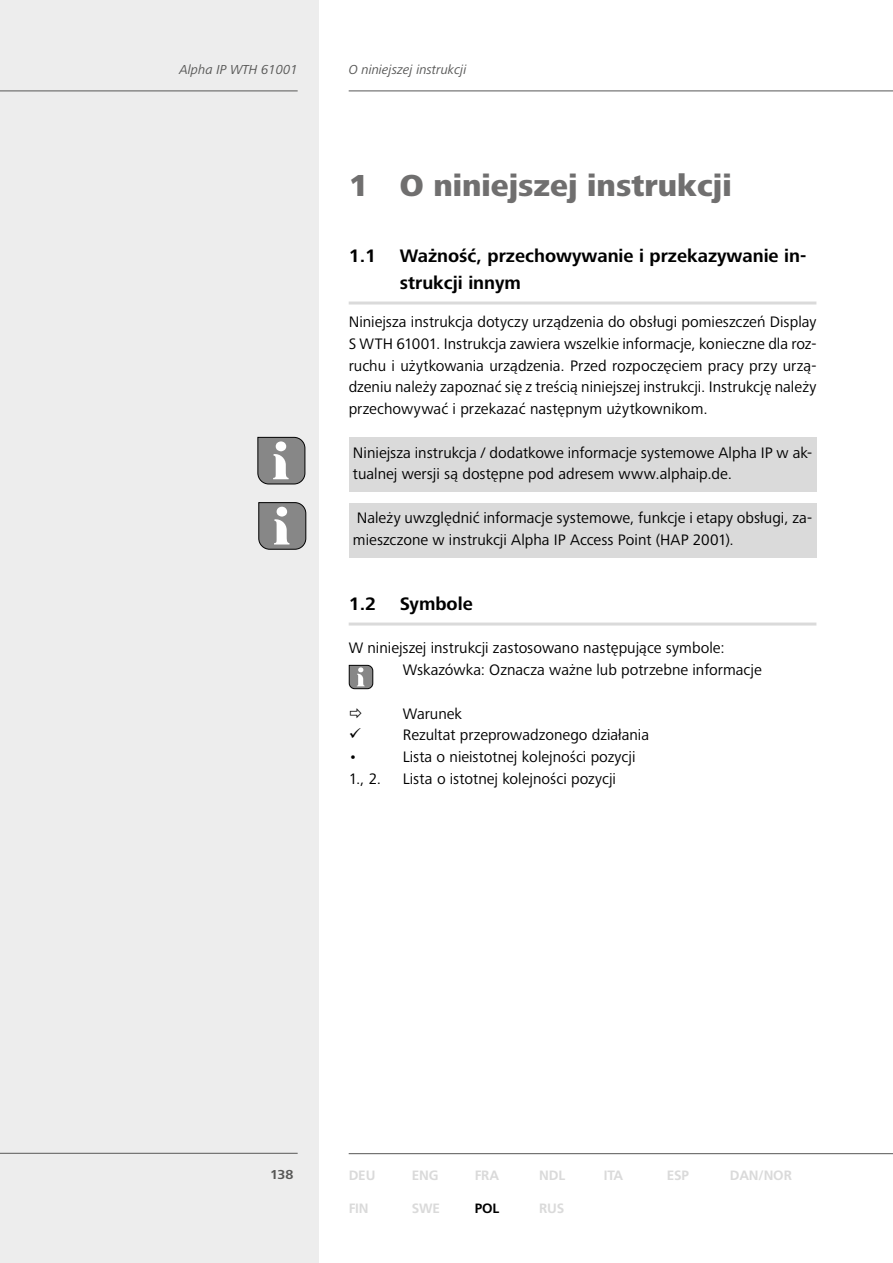
<style>
.page{position:relative;width:893px;height:1263px;background:#fff}
.page>*{position:absolute;margin:0;border:0;box-sizing:border-box;transform-origin:0 0}
.t1{font:800 31.5px "Frutiger Next LTW1 G";color:#706f6f}
.t2{font:700 18.75px/27px "Frutiger Next LTW1 G";color:#000}
.pol-Fließtext{font:15.75px/21.8px "Frutiger Next LTW1 G";color:#000;text-align:justify}
.pol-Hinweis{font:15.75px/21.8px "Frutiger Next LTW1 G";color:#000}
.t3{font:italic 13.5px "Frutiger Next LTW1 G";color:#575756}
.t4{font:700 13.5px "Frutiger LT Com";letter-spacing:-.01em;color:#dadada}
.t5{font:700 13.5px "Frutiger LT Com";color:#000}
.t6{font:700 13.5px "Frutiger Next LTW1 G";color:#575756}
</style>
<div class="page">
<div style="left:0;top:0;width:319px;height:1263px;background:#ededed"></div>
<hr style="left:349px;top:1153px;width:544px;height:1px;background:#575756">
<hr style="left:0;top:1153px;width:298px;height:1px;background:#575756">
<hr style="left:349px;top:91px;width:544px;height:1px;background:#575756">
<hr style="left:0;top:91px;width:298px;height:1px;background:#575756">
<hr style="left:349px;top:301px;width:467px;height:3px;background:#dadada">
<div style="left:349px;top:438px;width:467px;height:54px;background:#dadada"></div>
<div style="left:349px;top:503px;width:467px;height:54px;background:#dadada"></div>
<hr style="left:349px;top:622px;width:467px;height:3px;background:#dadada">
<svg style="left:349px;top:665px;width:24px;height:24px"></svg>
<svg style="left:257px;top:437px;width:49px;height:48px;background:#949494"></svg>
<svg style="left:258px;top:502px;width:48px;height:48px;background:#929292"></svg>
<p class="t3" style="left:179px;top:61px;width:120px">Alpha IP WTH 61001</p>
<p class="t3" style="left:349px;top:61px;width:119px">O niniejszej instrukcji</p>
<p class="t1" style="left:349px;top:168px;width:384px">1 O niniejszej instrukcji</p>
<p class="t2" style="left:349px;top:243px;width:29px">1.1</p>
<p class="t2" style="left:400px;top:243px;width:408px">Ważność, przechowywanie i przekazywanie in&shy;strukcji innym</p>
<p class="pol-Fließtext" style="left:349px;top:311px;width:469px">Niniejsza instrukcja dotyczy urządzenia do obsługi pomieszczeń Display S WTH 61001. Instrukcja zawiera wszelkie informacje, konieczne dla roz&shy;ruchu i użytkowania urządzenia. Przed rozpoczęciem pracy przy urzą&shy;dzeniu należy zapoznać się z treścią niniejszej instrukcji. Instrukcję należy przechowywać i przekazać następnym użytkownikom.</p>
<p class="pol-Hinweis" style="left:353px;top:442px;width:461px">Niniejsza instrukcja / dodatkowe informacje systemowe Alpha IP w ak&shy;tualnej wersji są dostępne pod adresem www.alphaip.de.</p>
<p class="pol-Hinweis" style="left:353px;top:507px;width:461px">Należy uwzględnić informacje systemowe, funkcje i etapy obsługi, za&shy;mieszczone w instrukcji Alpha IP Access Point (HAP 2001).</p>
<p class="t2" style="left:349px;top:591px;width:29px">1.2</p>
<p class="t2" style="left:400px;top:591px;width:74px">Symbole</p>
<p class="pol-Fließtext" style="left:349px;top:638px;width:377px">W niniejszej instrukcji zastosowano następujące symbole:</p>
<p class="pol-Fließtext" style="left:403px;top:659px;width:361px">Wskazówka: Oznacza ważne lub potrzebne informacje</p>
<p class="pol-Fließtext" style="left:403px;top:703px;width:61px">Warunek</p>
<p class="pol-Fließtext" style="left:403px;top:725px;width:248px">Rezultat przeprowadzonego działania</p>
<p class="pol-Fließtext" style="left:349px;top:746px;width:10px">•</p>
<p class="pol-Fließtext" style="left:403px;top:746px;width:234px">Lista o nieistotnej kolejności pozycji</p>
<p class="pol-Fließtext" style="left:349px;top:768px;width:34px">1., 2.</p>
<p class="pol-Fließtext" style="left:403px;top:768px;width:215px">Lista o istotnej kolejności pozycji</p>
<p class="t6" style="left:270px;top:1167px;width:25px">138</p>
<p class="t4" style="left:349px;top:1166px;width:28px">DEU</p>
<p class="t4" style="left:412px;top:1166px;width:28px">ENG</p>
<p class="t4" style="left:475px;top:1166px;width:26px">FRA</p>
<p class="t4" style="left:539px;top:1166px;width:27px">NDL</p>
<p class="t4" style="left:604px;top:1166px;width:21px">ITA</p>
<p class="t4" style="left:667px;top:1166px;width:24px">ESP</p>
<p class="t4" style="left:730px;top:1166px;width:64px">DAN/NOR</p>
<p class="t4" style="left:349px;top:1199px;width:21px">FIN</p>
<p class="t4" style="left:412px;top:1199px;width:30px">SWE</p>
<p class="t5" style="left:475px;top:1199px;width:26px">POL</p>
<p class="t4" style="left:539px;top:1199px;width:27px">RUS</p>
</div>
